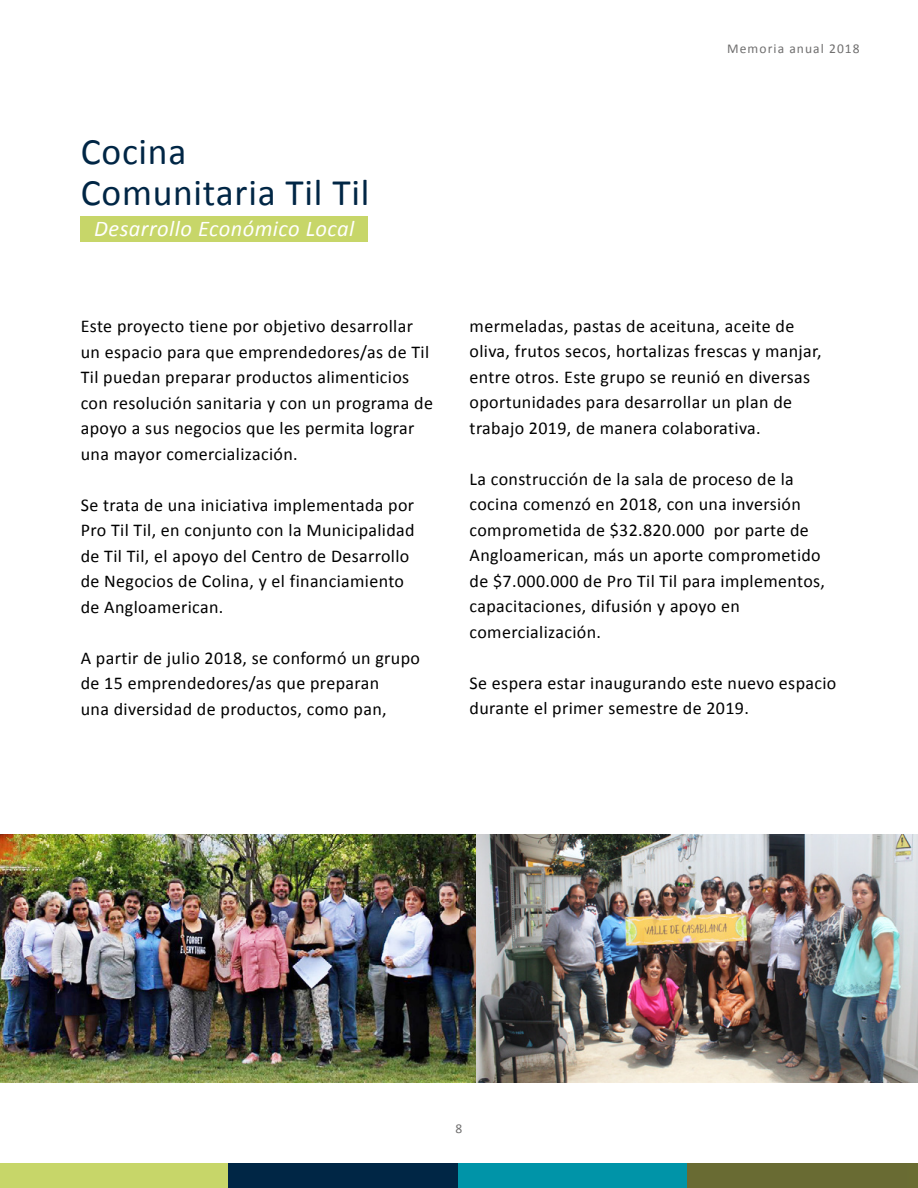
<style>
.page{position:relative;width:918px;height:1188px;background:#fff}
.page>*{position:absolute;margin:0;border:0;box-sizing:border-box;transform-origin:0 0}
.t1{font:37.5px/40.5px "Calibri";letter-spacing:.02em;color:#002645}
.t2{font:italic 22.5px "Calibri";letter-spacing:.02em;color:#fff}
.t3{font:18px/25.5px "Calibri";letter-spacing:.02em;color:#000}
.t4{font:13.5px "Calibri";letter-spacing:.08em;color:#706f6f}
</style>
<div class="page">
<img style="left:0;top:834px;width:483px;height:249px">
<img style="left:477px;top:834px;width:440px;height:248px">
<div style="left:0;top:1164px;width:228px;height:24px;background:#c7d669"></div>
<div style="left:228px;top:1164px;width:230px;height:24px;background:#002645"></div>
<div style="left:458px;top:1164px;width:230px;height:24px;background:#0094a8"></div>
<div style="left:687px;top:1164px;width:230px;height:24px;background:#696b33"></div>
<div style="left:81px;top:216px;width:287px;height:26px;background:#c7d669"></div>
<h1 class="t1" style="left:81px;top:131px;width:290px">Cocina<br>Comunitaria Til Til</h1>
<p class="t2" style="left:94px;top:215px;width:262px">Desarrollo Económico Local</p>
<p class="t3" style="left:81px;top:313px;width:354px">Este proyecto tiene por objetivo desarrollar un espacio para que emprendedores/as de Til Til puedan preparar productos alimenticios con resolución sanitaria y con un programa de apoyo a sus negocios que les permita lograr una mayor comercialización.</p>
<p class="t3" style="left:81px;top:492px;width:335px">Se trata de una iniciativa implementada por Pro Til Til, en conjunto con la Municipalidad de Til Til, el apoyo del Centro de Desarrollo de Negocios de Colina, y el financiamiento de Angloamerican.</p>
<p class="t3" style="left:81px;top:645px;width:341px">A partir de julio 2018, se conformó un grupo de 15 emprendedores/as que preparan<br>una diversidad de productos, como pan,</p>
<p class="t4" style="left:727px;top:40px;width:134px">Memoria anual 2018</p>
<p class="t3" style="left:470px;top:313px;width:354px">mermeladas, pastas de aceituna, aceite de oliva, frutos secos, hortalizas frescas y manjar, entre otros. Este grupo se reunió en diversas oportunidades para desarrollar un plan de trabajo 2019, de manera colaborativa.</p>
<p class="t3" style="left:470px;top:466px;width:357px">La construcción de la sala de proceso de la cocina comenzó en 2018, con una inversión comprometida de $32.820.000 por parte de Angloamerican, más un aporte comprometido de $7.000.000 de Pro Til Til para implementos, capacitaciones, difusión y apoyo en comercialización.</p>
<p class="t3" style="left:470px;top:670px;width:368px">Se espera estar inaugurando este nuevo espacio durante el primer semestre de 2019.</p>
<p class="t4" style="left:456px;top:1120px;width:8px">8</p>
</div>
